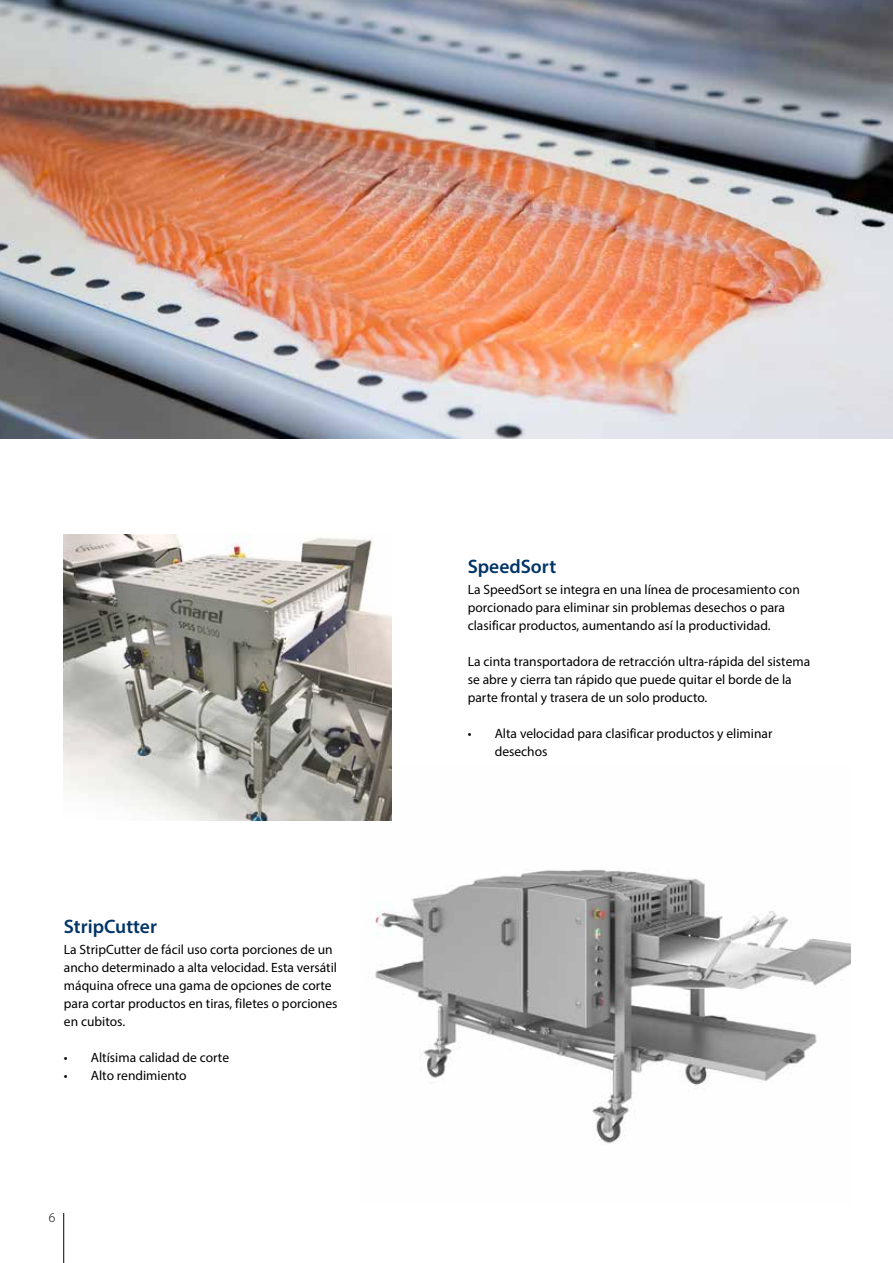
<style>
.page{position:relative;width:893px;height:1263px;background:#fff}
.page>*{position:absolute;margin:0;border:0;box-sizing:border-box;transform-origin:0 0}
.t1{font:600 19.5px "Myriad Pro";color:#023467}
.t2{font:13.5px/18px "Myriad Pro";color:#000}
.t3{font:300 13.5px "Myriad Pro";color:#000}
</style>
<div class="page">
<hr style="left:63px;top:1213px;width:1px;height:50px;background:#000">
<img style="left:0;top:0;width:893px;height:438px">
<img style="left:64px;top:535px;width:327px;height:286px">
<img style="left:361px;top:764px;width:489px;height:380px">
<h1 class="t1" style="left:64px;top:914px;width:95px">StripCutter</h1>
<p class="t2" style="left:64px;top:940px;width:275px">La StripCutter de fácil uso corta porciones de un ancho determinado a alta velocidad. Esta versátil máquina ofrece una gama de opciones de corte para cortar productos en tiras, filetes o porciones en cubitos.</p>
<p class="t2" style="left:64px;top:1048px;width:167px">• Altísima calidad de corte</p>
<p class="t2" style="left:64px;top:1066px;width:124px">• Alto rendimiento</p>
<p class="t3" style="left:49px;top:1209px;width:8px">6</p>
<h1 class="t1" style="left:468px;top:554px;width:90px">SpeedSort</h1>
<p class="t2" style="left:468px;top:580px;width:334px">La SpeedSort se integra en una línea de procesamiento con porcionado para eliminar sin problemas desechos o para clasificar productos, aumentando así la productividad.</p>
<p class="t2" style="left:468px;top:652px;width:344px">La cinta transportadora de retracción ultra-rápida del sistema se abre y cierra tan rápido que puede quitar el borde de la parte frontal y trasera de un solo producto.</p>
<p class="t2" style="left:495px;top:724px;width:279px;text-indent:-27px">• Alta velocidad para clasificar productos y eliminar desechos</p>
</div>
